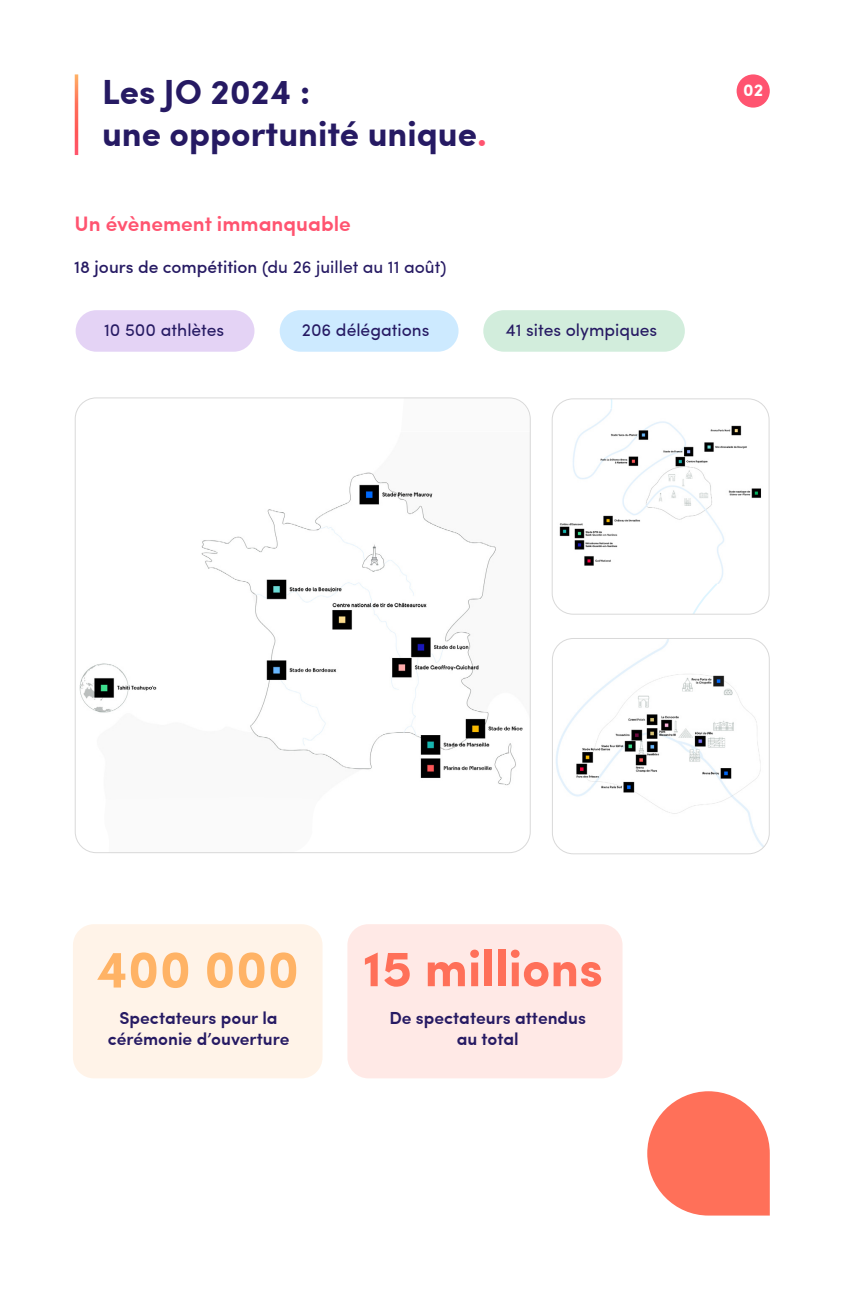
<style>
.page{position:relative;width:844px;height:1290px;background:#fff}
.page>*{position:absolute;margin:0;border:0;box-sizing:border-box;transform-origin:0 0}
.t1{font:700 50.75px "Sofia Pro";color:#ff7059}
.t2{font:700 35px "Sofia Pro";color:#261a63}
.t3{font:600 21px "Sofia Pro";color:#ff5470}
.t4{font:17.5px "Sofia Pro";color:#261a63}
.t5{font:600 17.5px/21px "Sofia Pro";color:#261a63;text-align:center}
.t6{font:700 17.5px "Sofia Pro";color:#fff}
.s1{color:#ff5470}
.s2{font-weight:500}
.s3{font-size:52.5px;color:#ffb366}
</style>
<div class="page">
<div style="left:76px;top:310px;width:178px;height:42px;background:#e4d3f5;border-radius:21px"></div>
<div style="left:279px;top:310px;width:179px;height:42px;background:#cdeaff;border-radius:21px"></div>
<div style="left:483px;top:310px;width:201px;height:42px;background:#d2eddc;border-radius:21px"></div>
<div style="left:736px;top:74px;width:33px;height:34px;background:#ff5470;border-radius:50%"></div>
<div style="left:73px;top:924px;width:249px;height:154px;background:#fff3e8;border-radius:21px"></div>
<div style="left:347px;top:924px;width:275px;height:154px;background:#ffe9e6;border-radius:21px"></div>
<svg style="left:647px;top:1091px;width:122px;height:124px"></svg>
<img style="left:79px;top:472px;width:444px;height:314px">
<img style="left:552px;top:638px;width:217px;height:216px">
<div style="left:550px;top:636px;width:61px;height:28px;background:#fff"></div>
<div style="left:552px;top:638px;width:217px;height:216px;border:1px solid #d9d9d9;border-radius:21px"></div>
<svg style="left:514px;top:398px;width:15px;height:13px"></svg>
<img style="left:559px;top:409px;width:210px;height:175px">
<div style="left:541px;top:399px;width:52px;height:20px;background:#fff"></div>
<svg style="left:690px;top:582px;width:28px;height:33px"></svg>
<svg style="left:609px;top:398px;width:3px;height:12px"></svg>
<div style="left:552px;top:399px;width:217px;height:215px;border:1px solid #d9d9d9;border-radius:21px"></div>
<h2 class="t2" style="left:102px;top:65px;width:210px">Les JO 2024 :</h2>
<p class="t6" style="left:743px;top:77px;width:22px">02</p>
<h2 class="t2" style="left:102px;top:107px;width:386px">une opportunité unique<span class="s1">.</span></h2>
<p class="t3" style="left:74px;top:207px;width:278px">Un évènement immanquable</p>
<p class="t4" style="left:74px;top:254px;width:374px"><span class="s2">18 jours de compétition</span> (du 26 juillet au 11 août)</p>
<p class="t4" style="left:104px;top:317px;width:122px">10 500 athlètes</p>
<p class="t4" style="left:302px;top:317px;width:129px">206 délégations</p>
<p class="t4" style="left:505px;top:317px;width:153px">41 sites olympiques</p>
<h1 class="t1" style="left:96px;top:930px;width:508px"><span class="s3">400 000</span> 15 millions</h1>
<p class="t5" style="left:108px;top:1006px;width:183px">Spectateurs pour la cérémonie d’ouverture</p>
<p class="t5" style="left:389px;top:1006px;width:198px">De spectateurs attendus au total</p>
</div>
